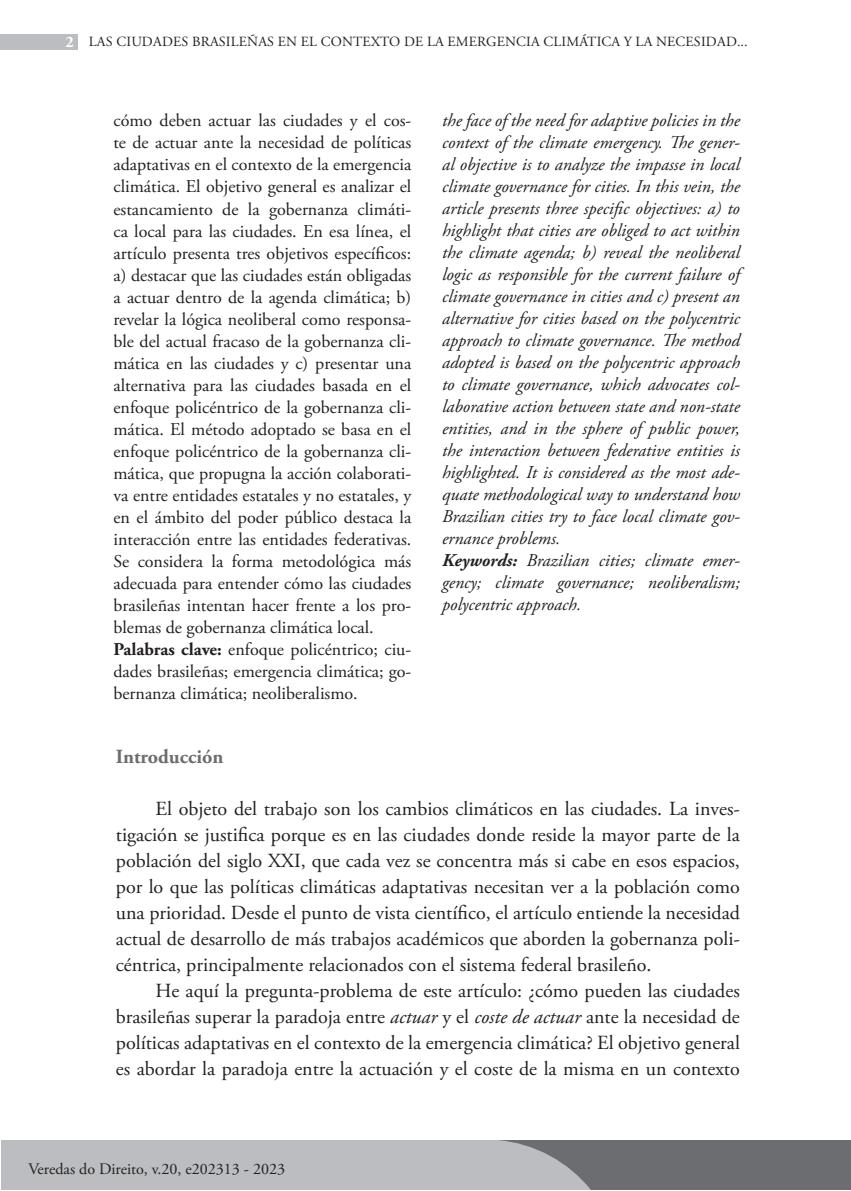
<style>
.page{position:relative;width:851px;height:1191px;background:#fff}
.page>*{position:absolute;margin:0;border:0;box-sizing:border-box;transform-origin:0 0}
.t1{font:20px/26px "Adobe Garamond Pro";color:#231f20;text-align:justify}
.t2{font:700 20px "Adobe Garamond Pro";color:#6c6d70}
.t3{font:18px/22px "Adobe Garamond Pro";color:#231f20}
.t4{font:italic 18px/22px "Adobe Garamond Pro";color:#231f20}
.t5{font:16px "Adobe Garamond Pro";color:#231f20}
.t6{font:14px "Adobe Garamond Pro";letter-spacing:.015em;color:#231f20}
.s1{font-weight:700;font-size:16px;color:#fff}
.s2{font-weight:700}
.s3{font-style:italic}
</style>
<div class="page">
<div style="left:1px;top:1140px;width:849px;height:50px;background:#6c6d70"></div>
<div style="left:0;top:34px;width:77px;height:16px;background:#bcbdc0"></div>
<div style="left:1px;top:1140px;width:590px;height:50px;background:#bcbdc0"></div>
<p class="t6" style="left:65px;top:34px;width:683px"><span class="s1">2</span> LAS CIUDADES BRASILEÑAS EN EL CONTEXTO DE LA EMERGENCIA CLIMÁTICA Y LA NECESIDAD...</p>
<p class="t3" style="left:113px;top:110px;width:299px">cómo deben actuar las ciudades y el cos&shy;te de actuar ante la necesidad de políticas adaptativas en el contexto de la emergencia climática. El objetivo general es analizar el estancamiento de la gobernanza climáti&shy;ca local para las ciudades. En esa línea, el artículo presenta tres objetivos específicos: a) destacar que las ciudades están obligadas a actuar dentro de la agenda climática; b) revelar la lógica neoliberal como responsa&shy;ble del actual fracaso de la gobernanza cli&shy;mática en las ciudades y c) presentar una alternativa para las ciudades basada en el enfoque policéntrico de la gobernanza cli&shy;mática. El método adoptado se basa en el enfoque policéntrico de la gobernanza cli&shy;mática, que propugna la acción colaborati&shy;va entre entidades estatales y no estatales, y en el ámbito del poder público destaca la interacción entre las entidades federativas.<br>Se considera la forma metodológica más adecuada para entender cómo las ciudades brasileñas intentan hacer frente a los pro&shy;blemas de gobernanza climática local.<br><span class="s2">Palabras clave:</span> enfoque policéntrico; ciu&shy;dades brasileñas; emergencia climática; go&shy;bernanza climática; neoliberalismo.</p>
<p class="t4" style="left:442px;top:110px;width:299px">the face of the need for adaptive policies in the context of the climate emergency. The gener&shy;al objective is to analyze the impasse in local climate governance for cities. In this vein, the article presents three specific objectives: a) to highlight that cities are obliged to act within the climate agenda; b) reveal the neoliberal logic as responsible for the current failure of climate governance in cities and c) present an alternative for cities based on the polycentric approach to climate governance. The method adopted is based on the polycentric approach to climate governance, which advocates col&shy;laborative action between state and non-state entities, and in the sphere of public power, the interaction between federative entities is highlighted. It is considered as the most ade&shy;quate methodological way to understand how Brazilian cities try to face local climate gov&shy;ernance problems.<br><span class="s2">Keywords:</span> Brazilian cities; climate emer&shy;gency; climate governance; neoliberalism; polycentric approach.</p>
<p class="t2" style="left:116px;top:745px;width:109px">Introducción</p>
<p class="t1" style="left:116px;top:796px;width:625px;text-indent:40px">El objeto del trabajo son los cambios climáticos en las ciudades. La inves&shy;tigación se justifica porque es en las ciudades donde reside la mayor parte de la población del siglo XXI, que cada vez se concentra más si cabe en esos espacios, por lo que las políticas climáticas adaptativas necesitan ver a la población como una prioridad. Desde el punto de vista científico, el artículo entiende la necesidad actual de desarrollo de más trabajos académicos que aborden la gobernanza poli&shy;céntrica, principalmente relacionados con el sistema federal brasileño.</p>
<p class="t1" style="left:116px;top:978px;width:625px;text-indent:40px">He aquí la pregunta-problema de este artículo: ¿cómo pueden las ciudades brasileñas superar la paradoja entre <span class="s3">actuar</span> y el <span class="s3">coste de actuar</span> ante la necesidad de políticas adaptativas en el contexto de la emergencia climática? El objetivo general es abordar la paradoja entre la actuación y el coste de la misma en un contexto</p>
<p class="t5" style="left:28px;top:1159px;width:258px">Veredas do Direito, v.20, e202313 - 2023</p>
</div>
